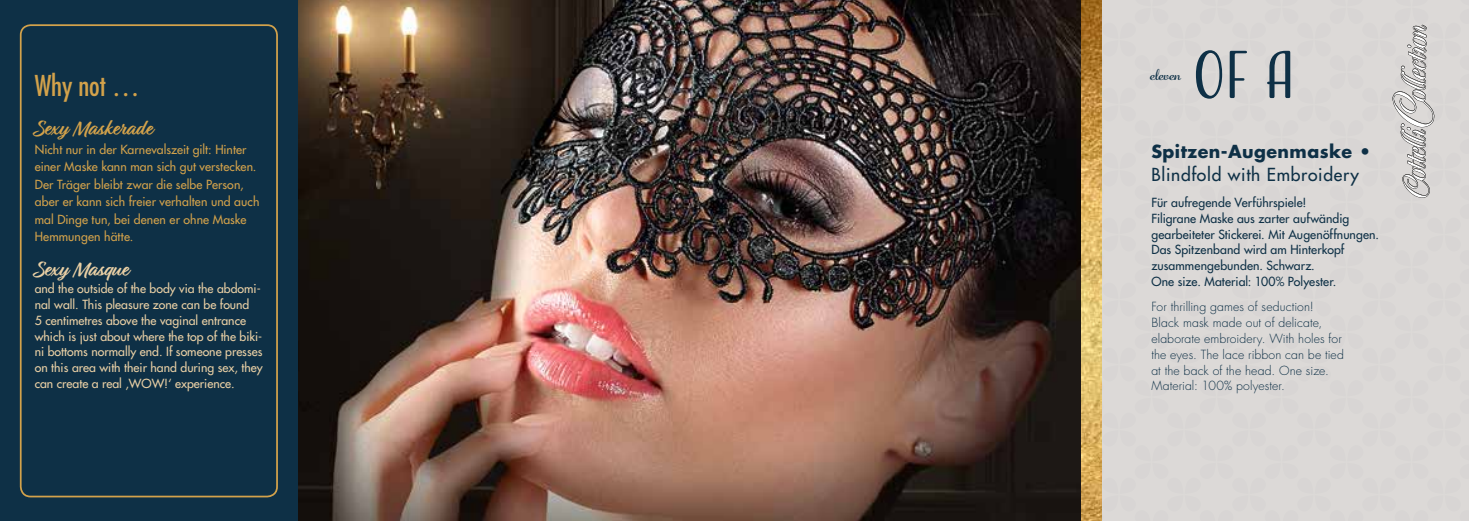
<style>
.page{position:relative;width:1469px;height:521px;background:#fff}
.page>*{position:absolute;margin:0;border:0;box-sizing:border-box;transform-origin:0 0}
.t1{font:63px "Adorn S Condensed Sans";color:#0e3046}
.t2{font:condensed 28px "Futura LT";color:#d3a24b}
.t3{font:700 21.88px "Relation";color:#d3a24b}
.t4{font:700 21.88px "Relation";color:#ead0a5}
.t5{font:17.5px "Futura LT";letter-spacing:.04em;color:#0e3046}
.t6{font:700 17.5px "Futura LT";letter-spacing:.025em;color:#0e3046}
.t7{font:15.75px "Adage Script JF";color:#0e3046}
.t8{font:12.25px/15.8px "Futura LT";color:#ead0a5}
.t9{font:12.25px/17.5px "Futura LT";letter-spacing:.005em;color:#d3a24b}
.t10{font:12.25px/15.8px "Futura LT";letter-spacing:.01em;color:#0e3046}
.t11{font:300 12.25px/15.8px "Futura LT";letter-spacing:.01em;color:#0e3046}
</style>
<div class="page">
<div style="left:0;top:0;width:1468px;height:521px;background:#dcd9d7"></div>
<img style="left:298px;top:0;width:783px;height:521px">
<div style="left:0;top:0;width:298px;height:521px;background:#0e3046"></div>
<svg style="left:1081px;top:0;width:20px;height:521px"></svg>
<div style="left:20px;top:24px;width:258px;height:473px;border:2px solid #d3a24b;border-radius:10px"></div>
<svg style="left:1392px;top:25px;width:42px;height:173px"></svg>
<h2 class="t2" style="left:35px;top:69px;width:106px">Why not …</h2>
<h3 class="t3" style="left:35px;top:115px;width:118px">Sexy Maskerade</h3>
<p class="t9" style="left:35px;top:140px;width:226px">Nicht nur in der Karnevalszeit gilt: Hinter einer Maske kann man sich gut verstecken.<br>Der Träger bleibt zwar die selbe Person, aber er kann sich freier verhalten und auch mal Dinge tun, bei denen er ohne Maske Hemmungen hätte.</p>
<h3 class="t4" style="left:35px;top:256px;width:94px">Sexy Masque</h3>
<p class="t8" style="left:35px;top:281px;width:229px">and the outside of the body via the abdomi&shy;nal wall. This pleasure zone can be found<br>5 centimetres above the vaginal entrance which is just about where the top of the biki&shy;ni bottoms normally end. If someone presses on this area with their hand during sex, they can create a real ‚WOW!‘ experience.</p>
<p class="t7" style="left:1150px;top:64px;width:32px">eleven</p>
<h1 class="t1" style="left:1192px;top:36px;width:105px">OF A</h1>
<h3 class="t6" style="left:1151px;top:140px;width:221px">Spitzen-Augenmaske •</h3>
<h3 class="t5" style="left:1151px;top:163px;width:209px">Blindfold with Embroidery</h3>
<p class="t10" style="left:1151px;top:194px;width:229px">Für aufregende Verführspiele!<br>Filigrane Maske aus zarter aufwändig gearbeiteter Stickerei. Mit Augenöffnungen.<br>Das Spitzenband wird am Hinterkopf zusammengebunden. Schwarz.<br>One size. Material: 100% Polyester.</p>
<p class="t11" style="left:1151px;top:299px;width:194px">For thrilling games of seduction!<br>Black mask made out of delicate, elaborate embroidery. With holes for the eyes. The lace ribbon can be tied at the back of the head. One size.<br>Material: 100% polyester.</p>
</div>
